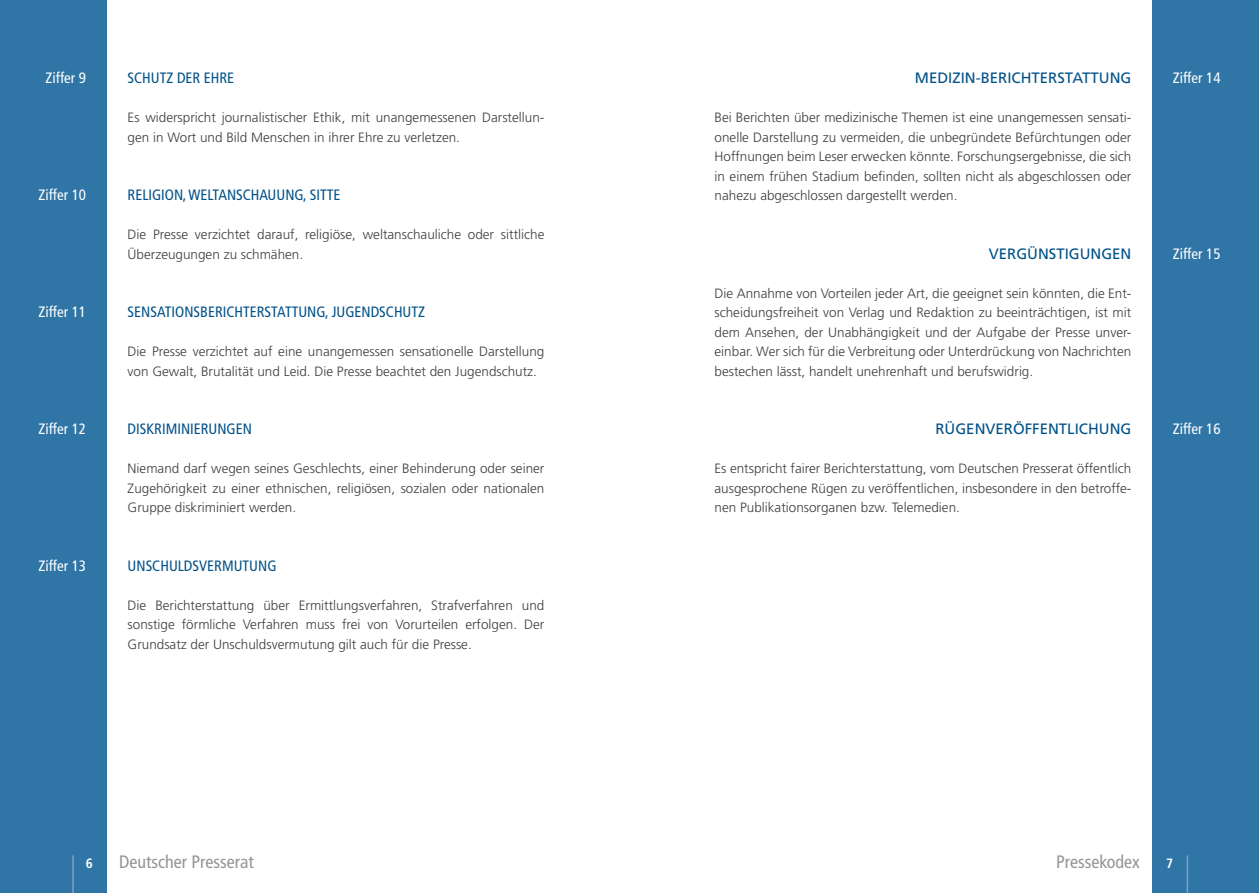
<style>
.page{position:relative;width:1259px;height:893px;background:#fff}
.page>*{position:absolute;margin:0;border:0;box-sizing:border-box;transform-origin:0 0}
.t1{font:condensed 18px "Frutiger";color:#939598}
.t2{font:condensed 15px "Frutiger";color:#005187}
.t3{font:condensed 15px "Frutiger";color:#fff}
.t4{font:15px "Frutiger";color:#005187}
.t5{font:300 13.5px/19.5px "Frutiger";color:#3e3e3f;text-align:justify}
.t6{font:700 condensed 13.5px "Frutiger";color:#fff}
</style>
<div class="page">
<div style="left:0;top:0;width:106px;height:893px;background:#2f75a5"></div>
<div style="left:1152px;top:0;width:107px;height:893px;background:#2f75a5"></div>
<hr style="left:72px;top:855px;width:2px;height:38px;background:#81a1c5">
<hr style="left:1186px;top:855px;width:2px;height:38px;background:#81a1c5">
<p class="t3" style="left:46px;top:69px;width:42px">Ziffer 9</p>
<p class="t2" style="left:128px;top:69px;width:108px">SCHUTZ DER EHRE</p>
<p class="t5" style="left:128px;top:108px;width:418px">Es widerspricht journalistischer Ethik, mit unangemessenen Darstellun&shy;gen in Wort und Bild Menschen in ihrer Ehre zu verletzen.</p>
<p class="t3" style="left:38px;top:186px;width:49px">Ziffer 10</p>
<p class="t2" style="left:128px;top:186px;width:214px">RELIGION, WELTANSCHAUUNG, SITTE</p>
<p class="t5" style="left:128px;top:225px;width:418px">Die Presse verzichtet darauf, religiöse, weltanschauliche oder sittliche<br>Überzeugungen zu schmähen.</p>
<p class="t3" style="left:38px;top:303px;width:49px">Ziffer 11</p>
<p class="t2" style="left:128px;top:303px;width:299px">SENSATIONSBERICHTERSTATTUNG, JUGENDSCHUTZ</p>
<p class="t5" style="left:128px;top:342px;width:418px">Die Presse verzichtet auf eine unangemessen sensationelle Darstellung von Gewalt, Brutalität und Leid. Die Presse beachtet den Jugendschutz.</p>
<p class="t4" style="left:915px;top:69px;width:218px">MEDIZIN-BERICHTERSTATTUNG</p>
<p class="t5" style="left:714px;top:108px;width:418px">Bei Berichten über medizinische Themen ist eine unangemessen sensati&shy;onelle Darstellung zu vermeiden, die unbegründete Befürchtungen oder Hoffnungen beim Leser erwecken könnte. Forschungsergebnisse, die sich in einem frühen Stadium befinden, sollten nicht als abgeschlossen oder nahezu abgeschlossen dargestellt werden.</p>
<p class="t4" style="left:989px;top:245px;width:144px">VERGÜNSTIGUNGEN</p>
<p class="t5" style="left:714px;top:283px;width:418px">Die Annahme von Vorteilen jeder Art, die geeignet sein könnten, die Ent&shy;scheidungsfreiheit von Verlag und Redaktion zu beeinträchtigen, ist mit dem Ansehen, der Unabhängigkeit und der Aufgabe der Presse unver&shy;einbar. Wer sich für die Verbreitung oder Unterdrückung von Nachrichten bestechen lässt, handelt unehrenhaft und berufswidrig.</p>
<p class="t3" style="left:1172px;top:69px;width:49px">Ziffer 14</p>
<p class="t3" style="left:1172px;top:245px;width:49px">Ziffer 15</p>
<p class="t3" style="left:38px;top:420px;width:49px">Ziffer 12</p>
<p class="t2" style="left:128px;top:420px;width:126px">DISKRIMINIERUNGEN</p>
<p class="t5" style="left:128px;top:459px;width:418px">Niemand darf wegen seines Geschlechts, einer Behinderung oder seiner Zugehörigkeit zu einer ethnischen, religiösen, sozialen oder nationalen Gruppe diskriminiert werden.</p>
<p class="t4" style="left:935px;top:420px;width:197px">RÜGENVERÖFFENTLICHUNG</p>
<p class="t5" style="left:714px;top:459px;width:418px">Es entspricht fairer Berichterstattung, vom Deutschen Presserat öffentlich ausgesprochene Rügen zu veröffentlichen, insbesondere in den betroffe&shy;nen Publikationsorganen bzw. Telemedien.</p>
<p class="t3" style="left:1172px;top:420px;width:49px">Ziffer 16</p>
<p class="t3" style="left:38px;top:557px;width:49px">Ziffer 13</p>
<p class="t2" style="left:128px;top:557px;width:150px">UNSCHULDSVERMUTUNG</p>
<p class="t5" style="left:128px;top:595px;width:418px">Die Berichterstattung über Ermittlungsverfahren, Strafverfahren und sonstige förmliche Verfahren muss frei von Vorurteilen erfolgen. Der Grundsatz der Unschuldsvermutung gilt auch für die Presse.</p>
<p class="t6" style="left:86px;top:856px;width:9px">6</p>
<h1 class="t1" style="left:119px;top:851px;width:136px">Deutscher Presserat</h1>
<h1 class="t1" style="left:1056px;top:851px;width:85px">Pressekodex</h1>
<p class="t6" style="left:1166px;top:856px;width:9px">7</p>
</div>
